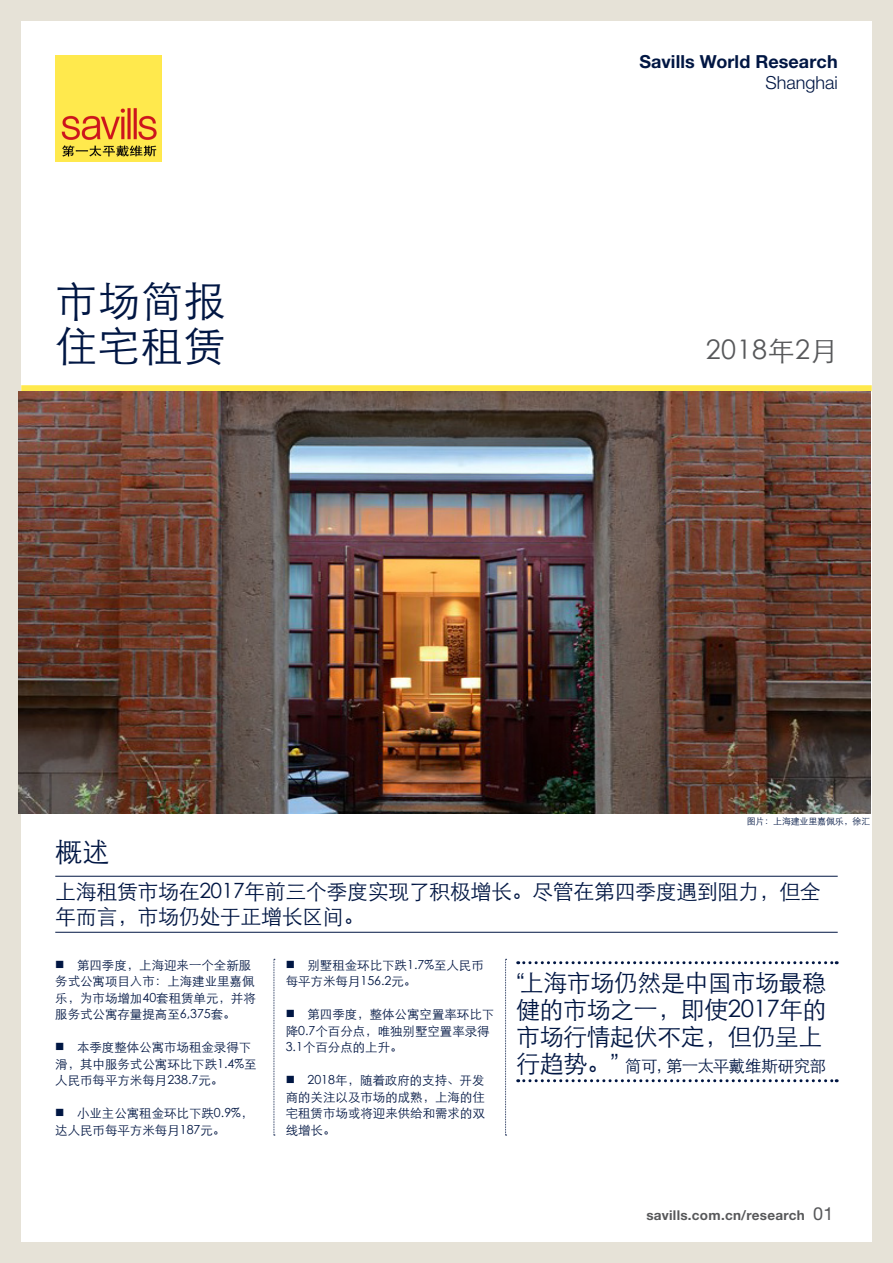
<style>
.page{position:relative;width:893px;height:1263px;background:#e6e2d7}
.page>*{position:absolute;margin:0;border:0;box-sizing:border-box;transform-origin:0 0}
.t1{font:42px/45px "ST Xihei";letter-spacing:.02em;color:#001643}
.t2{font:27px "ST Xihei";letter-spacing:.02em;color:#57585a}
.H_BoxoutHeadline{font:27px "ST Xihei";color:#001643}
.H_Quote{font:24px/27px "ST Xihei";letter-spacing:-.02em;color:#001643;text-align:justify}
.H_BoxoutStrap{font:21px/25.5px "ST Xihei";letter-spacing:-.02em;color:#001643}
.t3{font:700 18px "Helvetica Neue LT Std";letter-spacing:.005em;color:#001643}
.t4{font:300 18px "Helvetica Neue LT Std";color:#001643}
.H_Quote-2{font:16.5px "ST Xihei";letter-spacing:-.035em;color:#001643}
.t5{font:700 13.5px "Helvetica Neue LT Std";letter-spacing:.02em;color:#57585a}
.H_Body{font:12.45px/16.5px "ST Xihei";color:#001643}
.H_Body-2{font:9px "ST Xihei";letter-spacing:-.02em;color:#001643}
.s1{font-family:"Helvetica Neue LT Std";font-weight:300}
.s2{font-size:24px}
.s3{font-family:"Helvetica Neue LT Std";font-weight:300;font-size:24px}
.s4{font-weight:400;font-size:18px}
</style>
<div class="page">
<div style="left:21px;top:21px;width:851px;height:1221px;background:#fff"></div>
<div style="left:21px;top:385px;width:851px;height:6px;background:#ffe94d"></div>
<img style="left:55px;top:55px;width:107px;height:107px">
<hr style="left:55px;top:876px;width:783px;height:1px;background:#001643">
<hr style="left:55px;top:932px;width:783px;height:1px;background:#001643">
<svg style="left:274px;top:959px;width:1px;height:177px"></svg>
<svg style="left:505px;top:959px;width:2px;height:177px"></svg>
<svg style="left:518px;top:961px;width:319px;height:3px"></svg>
<svg style="left:518px;top:1079px;width:319px;height:3px"></svg>
<img style="left:18px;top:391px;width:852px;height:422px">
<p class="t1" style="left:55px;top:276px;width:172px">市场简报住宅租赁</p>
<p class="t3" style="left:639px;top:51px;width:200px">Savills World Research</p>
<p class="t4" style="left:765px;top:72px;width:74px">Shanghai</p>
<p class="t2" style="left:706px;top:330px;width:134px">2018年2月</p>
<p class="H_Body-2" style="left:747px;top:814px;width:125px">图片：上海建业里嘉佩乐，徐汇</p>
<p class="H_BoxoutHeadline" style="left:55px;top:831px;width:56px">概述</p>
<p class="H_BoxoutStrap" style="left:55px;top:877px;width:767px">上海租赁市场在2017年前三个季度实现了积极增长。尽管在第四季度遇到阻力，但全年而言，市场仍处于正增长区间。</p>
<p class="H_Body" style="left:55px;top:955px;width:202px">■ 第四季度，上海迎来一个全新服务式公寓项目入市：上海建业里嘉佩乐，为市场增加40套租赁单元，并将服务式公寓存量提高至6,375套。</p>
<p class="H_Body" style="left:55px;top:1038px;width:203px">■ 本季度整体公寓市场租金录得下滑，其中服务式公寓环比下跌1.4%至人民币每平方米每月238.7元。</p>
<p class="H_Body" style="left:55px;top:1104px;width:200px">■ 小业主公寓租金环比下跌0.9%，达人民币每平方米每月187元。</p>
<p class="H_Body" style="left:286px;top:955px;width:200px">■ 别墅租金环比下跌1.7%至人民币每平方米每月156.2元。</p>
<p class="H_Body" style="left:286px;top:1005px;width:210px">■ 第四季度，整体公寓空置率环比下降0.7个百分点，唯独别墅空置率录得<br>3.1个百分点的上升。</p>
<p class="H_Body" style="left:286px;top:1071px;width:201px;text-align:justify">■ 2018年，随着政府的支持、开发商的关注以及市场的成熟，上海的住宅租赁市场或将迎来供给和需求的双线增长。</p>
<p class="H_Quote" style="left:516px;top:967px;width:312px"><span class="s1">“</span>上海市场仍然是中国市场最稳健的市场之一，即使2017年的市场行情起伏不定，但仍呈上</p>
<p class="H_Quote-2" style="left:516px;top:1053px;width:311px"><span class="s2">行趋势。</span><span class="s3">”</span> 简可，第一太平戴维斯研究部</p>
<p class="t5" style="left:646px;top:1207px;width:189px">savills.com.cn/research <span class="s4">01</span></p>
</div>
